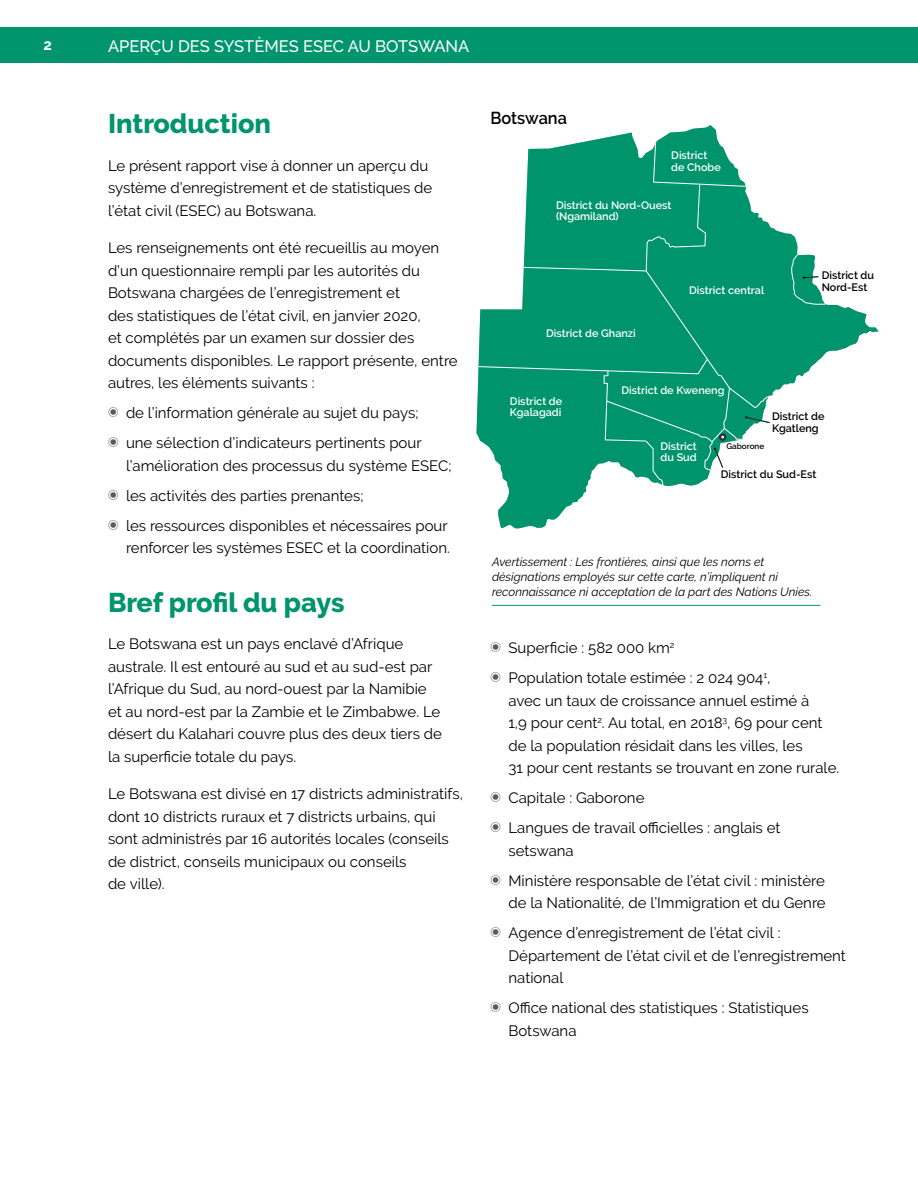
<style>
.page{position:relative;width:918px;height:1188px;background:#fff}
.page>*{position:absolute;margin:0;border:0;box-sizing:border-box;transform-origin:0 0}
.t1{font:800 27px "Raleway";color:#00956d}
.Caption_table{font:600 17.25px "Raleway";color:#000;scale:.95 1}
.t2{font:500 16.5px "Raleway";color:#fff}
.t3{font:15px/22.5px "Raleway";color:#000}
.t4{font:700 15px "Raleway";color:#fff}
.source{font:italic 12px/15px "Raleway";color:#000}
.t5{font:600 10.8px/11.2px "Raleway";color:#fff}
.t6{font:600 10.8px/11.2px "Raleway";color:#000}
.t7{font:600 8.1px "Raleway";color:#000}
.s1{font-family:"Carta";color:#58595b}
</style>
<div class="page">
<div style="left:0;top:27px;width:918px;height:36px;background:#00956d"></div>
<svg style="left:476px;top:125px;width:403px;height:404px"></svg>
<svg style="left:479px;top:142px;width:289px;height:343px;fill:#00946d"></svg>
<svg style="left:719px;top:433px;width:7px;height:8px"></svg>
<svg style="left:714px;top:447px;width:10px;height:22px"></svg>
<svg style="left:745px;top:416px;width:25px;height:7px"></svg>
<svg style="left:791px;top:254px;width:35px;height:51px"></svg>
<hr style="left:492px;top:605px;width:328px;height:1px;background:#00956d">
<p class="t4" style="left:44px;top:36px;width:10px">2</p>
<p class="t2" style="left:108px;top:36px;width:363px">APERÇU DES SYSTÈMES ESEC AU BOTSWANA</p>
<h2 class="t1" style="left:108px;top:109px;width:165px">Introduction</h2>
<p class="t3" style="left:108px;top:154px;width:326px">Le présent rapport vise à donner un aperçu du système d’enregistrement et de statistiques de l’état civil (ESEC) au Botswana.</p>
<p class="t3" style="left:108px;top:237px;width:351px">Les renseignements ont été recueillis au moyen d’un questionnaire rempli par les autorités du Botswana chargées de l’enregistrement et<br>des statistiques de l’état civil, en janvier 2020,<br>et complétés par un examen sur dossier des documents disponibles. Le rapport présente, entre autres, les éléments suivants :</p>
<p class="t3" style="left:108px;top:402px;width:312px"><span class="s1">T</span> de l’information générale au sujet du pays;</p>
<p class="t3" style="left:126px;top:432px;width:327px;text-indent:-18px"><span class="s1">T</span> une sélection d’indicateurs pertinents pour l’amélioration des processus du système ESEC;</p>
<p class="t3" style="left:108px;top:484px;width:257px"><span class="s1">T</span> les activités des parties prenantes;</p>
<p class="t3" style="left:108px;top:514px;width:344px;text-align:right"><span class="s1">T</span> les ressources disponibles et nécessaires pour renforcer les systèmes ESEC et la coordination.</p>
<h2 class="t1" style="left:108px;top:587px;width:238px">Bref profil du pays</h2>
<p class="t3" style="left:108px;top:633px;width:335px">Le Botswana est un pays enclavé d’Afrique australe. Il est entouré au sud et au sud-est par l’Afrique du Sud, au nord-ouest par la Namibie et au nord-est par la Zambie et le Zimbabwe. Le désert du Kalahari couvre plus des deux tiers de la superficie totale du pays.</p>
<p class="t3" style="left:108px;top:783px;width:357px">Le Botswana est divisé en 17 districts administratifs, dont 10 districts ruraux et 7 districts urbains, qui sont administrés par 16 autorités locales (conseils de district, conseils municipaux ou conseils<br>de ville).</p>
<p class="Caption_table" style="left:490px;top:108px;width:82px">Botswana</p>
<p class="t5" style="left:671px;top:150px;width:51px">District de Chobe</p>
<p class="t5" style="left:556px;top:199px;width:117px">District du Nord-Ouest (Ngamiland)</p>
<p class="t5" style="left:546px;top:327px;width:91px">District de Ghanzi</p>
<p class="t5" style="left:689px;top:284px;width:77px">District central</p>
<p class="t6" style="left:822px;top:270px;width:54px">District du<br>Nord-Est</p>
<p class="t5" style="left:510px;top:395px;width:54px">District de<br>Kgalagadi</p>
<p class="t5" style="left:621px;top:385px;width:105px">District de Kweneng</p>
<p class="t5" style="left:661px;top:441px;width:38px">District du Sud</p>
<p class="t7" style="left:726px;top:441px;width:39px">Gaborone</p>
<p class="t6" style="left:772px;top:411px;width:54px">District de<br>Kgatleng</p>
<p class="t6" style="left:721px;top:469px;width:97px">District du Sud-Est</p>
<p class="source" style="left:492px;top:554px;width:322px">Avertissement : Les frontières, ainsi que les noms et désignations employés sur cette carte, n’impliquent ni reconnaissance ni acceptation de la part des Nations Unies.</p>
<p class="t3" style="left:490px;top:637px;width:186px"><span class="s1">T</span> Superficie : 582 000 km<sup>2</sup></p>
<p class="t3" style="left:508px;top:667px;width:332px;text-indent:-18px"><span class="s1">T</span> Population totale estimée : 2 024 904<sup>1</sup>,<br>avec un taux de croissance annuel estimé à<br>1,9 pour cent<sup>2</sup>. Au total, en 2018<sup>3</sup>, 69 pour cent de la population résidait dans les villes, les<br>31 pour cent restants se trouvant en zone rurale.</p>
<p class="t3" style="left:490px;top:787px;width:155px"><span class="s1">T</span> Capitale : Gaborone</p>
<p class="t3" style="left:508px;top:817px;width:274px;text-indent:-18px"><span class="s1">T</span> Langues de travail officielles : anglais et setswana</p>
<p class="t3" style="left:490px;top:869px;width:337px;text-align:right"><span class="s1">T</span> Ministère responsable de l’état civil : ministère de la Nationalité, de l’Immigration et du Genre</p>
<p class="t3" style="left:508px;top:922px;width:339px;text-indent:-18px"><span class="s1">T</span> Agence d’enregistrement de l’état civil :<br>Département de l’état civil et de l’enregistrement national</p>
<p class="t3" style="left:508px;top:997px;width:302px;text-indent:-18px"><span class="s1">T</span> Office national des statistiques : Statistiques<br>Botswana</p>
</div>
